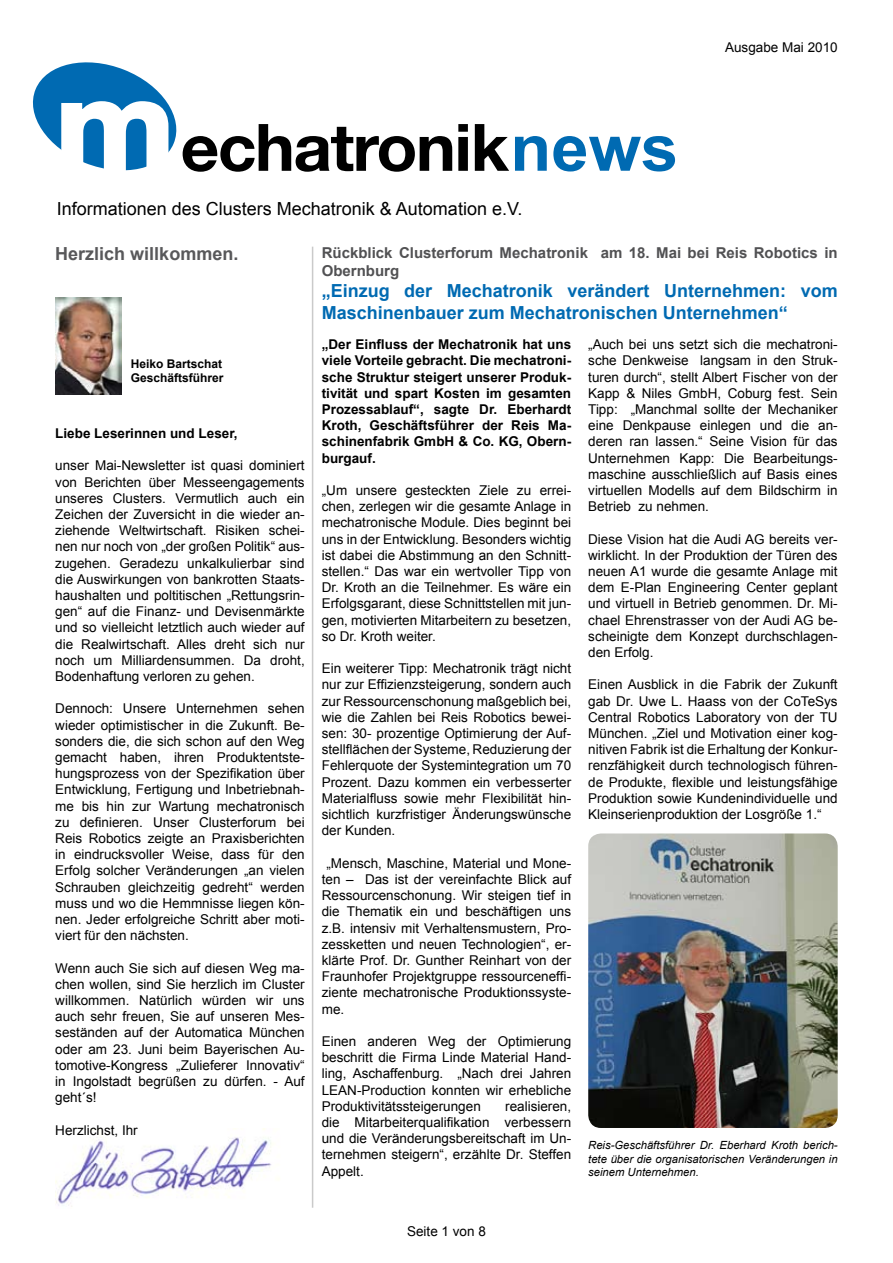
<style>
.page{position:relative;width:893px;height:1263px;background:#fff}
.page>*{position:absolute;margin:0;border:0;box-sizing:border-box;transform-origin:0 0}
.t1{font:700 18px/21.6px "Arial";color:#006ab2}
.t2{font:18px "Arial";color:#000}
.t3{font:700 18px "Arial";color:#58585a}
.t4{font:700 15px/18px "Arial";color:#515153}
.t5{font:13.5px/16.2px "Arial";color:#000;text-align:justify}
.t6{font:700 13.5px/16.2px "Arial";color:#000;text-align:justify}
.t7{font:700 12px/14.4px "Arial";color:#000}
.t8{font:italic 11.25px/13.5px "Arial";color:#000;text-align:justify}
</style>
<div class="page">
<svg style="left:458px;top:124px;width:10px;height:47px"></svg>
<svg style="left:475px;top:124px;width:34px;height:47px"></svg>
<svg style="left:33px;top:62px;width:419px;height:110px"></svg>
<svg style="left:515px;top:136px;width:32px;height:35px"></svg>
<svg style="left:553px;top:136px;width:122px;height:35px"></svg>
<img style="left:55px;top:1128px;width:217px;height:79px">
<img style="left:55px;top:298px;width:66px;height:96px">
<hr style="left:312px;top:247px;width:1px;height:961px;background:#cacaca">
<img style="left:588px;top:833px;width:250px;height:295px">
<p class="t5" style="left:725px;top:39px;width:114px">Ausgabe Mai 2010</p>
<h1 class="t2" style="left:57px;top:197px;width:467px">Informationen des Clusters Mechatronik &amp; Automation e.V.</h1>
<h1 class="t3" style="left:55px;top:241px;width:185px">Herzlich willkommen.</h1>
<p class="t4" style="left:322px;top:244px;width:517px">Rückblick Clusterforum Mechatronik am 18. Mai bei Reis Robotics in<br>Obernburg</p>
<h1 class="t1" style="left:322px;top:281px;width:517px">„Einzug der Mechatronik verändert Unternehmen: vom<br>Maschinenbauer zum Mechatronischen Unternehmen“</h1>
<p class="t7" style="left:131px;top:357px;width:94px">Heiko Bartschat<br>Geschäftsführer</p>
<p class="t6" style="left:55px;top:425px;width:184px">Liebe Leserinnen und Leser,</p>
<p class="t5" style="left:55px;top:458px;width:251px">unser Mai-Newsletter ist quasi dominiert von Berichten über Messeengagements unseres Clusters. Vermutlich auch ein Zeichen der Zuversicht in die wieder an&shy;ziehende Weltwirtschaft. Risiken schei&shy;nen nur noch von „der großen Politik“ aus&shy;zugehen. Geradezu unkalkulierbar sind die Auswirkungen von bankrotten Staats&shy;haushalten und poltitischen „Rettungsrin&shy;gen“ auf die Finanz- und Devisenmärkte und so vielleicht letztlich auch wieder auf die Realwirtschaft. Alles dreht sich nur noch um Milliardensummen. Da droht, Bodenhaftung verloren zu gehen.</p>
<p class="t5" style="left:55px;top:701px;width:251px">Dennoch: Unsere Unternehmen sehen wieder optimistischer in die Zukunft. Be&shy;sonders die, die sich schon auf den Weg gemacht haben, ihren Produktentste&shy;hungsprozess von der Spezifikation über Entwicklung, Fertigung und Inbetriebnah&shy;me bis hin zur Wartung mechatronisch zu definieren. Unser Clusterforum bei Reis Robotics zeigte an Praxisberichten in eindrucksvoller Weise, dass für den Erfolg solcher Veränderungen „an vielen Schrauben gleichzeitig gedreht“ werden muss und wo die Hemmnisse liegen kön&shy;nen. Jeder erfolgreiche Schritt aber moti&shy;viert für den nächsten.</p>
<p class="t5" style="left:55px;top:960px;width:251px">Wenn auch Sie sich auf diesen Weg ma&shy;chen wollen, sind Sie herzlich im Cluster willkommen. Natürlich würden wir uns auch sehr freuen, Sie auf unseren Mes&shy;seständen auf der Automatica München oder am 23. Juni beim Bayerischen Au&shy;tomotive-Kongress „Zulieferer Innovativ“ in Ingolstadt begrüßen zu dürfen. - Auf geht´s!</p>
<p class="t5" style="left:55px;top:1122px;width:84px">Herzlichst, Ihr</p>
<p class="t6" style="left:322px;top:337px;width:251px">„Der Einfluss der Mechatronik hat uns viele Vorteile gebracht. Die mechatroni&shy;sche Struktur steigert unserer Produk&shy;tivität und spart Kosten im gesamten Prozessablauf“, sagte Dr. Eberhardt Kroth, Geschäftsführer der Reis Ma&shy;schinenfabrik GmbH &amp; Co. KG, Obern&shy;burgauf.</p>
<p class="t5" style="left:322px;top:482px;width:251px">„Um unsere gesteckten Ziele zu errei&shy;chen, zerlegen wir die gesamte Anlage in mechatronische Module. Dies beginnt bei uns in der Entwicklung. Besonders wichtig ist dabei die Abstimmung an den Schnitt&shy;stellen.“ Das war ein wertvoller Tipp von Dr. Kroth an die Teilnehmer. Es wäre ein Erfolgsgarant, diese Schnittstellen mit jun&shy;gen, motivierten Mitarbeitern zu besetzen, so Dr. Kroth weiter.</p>
<p class="t5" style="left:322px;top:660px;width:251px">Ein weiterer Tipp: Mechatronik trägt nicht nur zur Effizienzsteigerung, sondern auch zur Ressourcenschonung maßgeblich bei, wie die Zahlen bei Reis Robotics bewei&shy;sen: 30- prozentige Optimierung der Auf&shy;stellflächen der Systeme, Reduzierung der Fehlerquote der Systemintegration um 70<br>Prozent. Dazu kommen ein verbesserter Materialfluss sowie mehr Flexibilität hin&shy;sichtlich kurzfristiger Änderungswünsche der Kunden.</p>
<p class="t5" style="left:322px;top:855px;width:251px;text-indent:5px">„Mensch, Maschine, Material und Mone&shy;ten – Das ist der vereinfachte Blick auf Ressourcenschonung. Wir steigen tief in die Thematik ein und beschäftigen uns z.B. intensiv mit Verhaltensmustern, Pro&shy;zessketten und neuen Technologien“, er&shy;klärte Prof. Dr. Gunther Reinhart von der Fraunhofer Projektgruppe ressourceneffi&shy;ziente mechatronische Produktionssyste&shy;me.</p>
<p class="t5" style="left:322px;top:1033px;width:251px">Einen anderen Weg der Optimierung beschritt die Firma Linde Material Hand&shy;ling, Aschaffenburg. „Nach drei Jahren LEAN-Production konnten wir erhebliche Produktivitätssteigerungen</p>
<p class="t5" style="left:322px;top:1098px;width:251px;text-indent:183px">realisieren, die Mitarbeiterqualifikation verbessern und die Veränderungsbereitschaft im Un&shy;ternehmen steigern“, erzählte Dr. Steffen Appelt.</p>
<p class="t5" style="left:588px;top:336px;width:251px">„Auch bei uns setzt sich die mechatroni&shy;sche Denkweise langsam in den Struk&shy;turen durch“, stellt Albert Fischer von der Kapp &amp; Niles GmbH, Coburg fest. Sein Tipp: „Manchmal sollte der Mechaniker eine Denkpause einlegen und die an&shy;deren ran lassen.“ Seine Vision für das Unternehmen Kapp: Die Bearbeitungs&shy;maschine ausschließlich auf Basis eines virtuellen Modells auf dem Bildschirm in Betrieb zu nehmen.</p>
<p class="t5" style="left:588px;top:531px;width:251px">Diese Vision hat die Audi AG bereits ver&shy;wirklicht. In der Produktion der Türen des neuen A1 wurde die gesamte Anlage mit dem E-Plan Engineering Center geplant und virtuell in Betrieb genommen. Dr. Mi&shy;chael Ehrenstrasser von der Audi AG be&shy;scheinigte dem Konzept durchschlagen&shy;den Erfolg.</p>
<p class="t5" style="left:588px;top:677px;width:251px">Einen Ausblick in die Fabrik der Zukunft gab Dr. Uwe L. Haass von der CoTeSys Central Robotics Laboratory von der TU München. „Ziel und Motivation einer kog&shy;nitiven Fabrik ist die Erhaltung der Konkur&shy;renzfähigkeit durch technologisch führen&shy;de Produkte, flexible und leistungsfähige Produktion sowie Kundenindividuelle und Kleinserienproduktion der Losgröße 1.“</p>
<p class="t8" style="left:588px;top:1139px;width:251px">Reis-Geschäftsführer Dr. Eberhard Kroth berich&shy;tete über die organisatorischen Veränderungen in seinem Unternehmen.</p>
<p class="t5" style="left:407px;top:1223px;width:80px">Seite 1 von 8</p>
</div>
